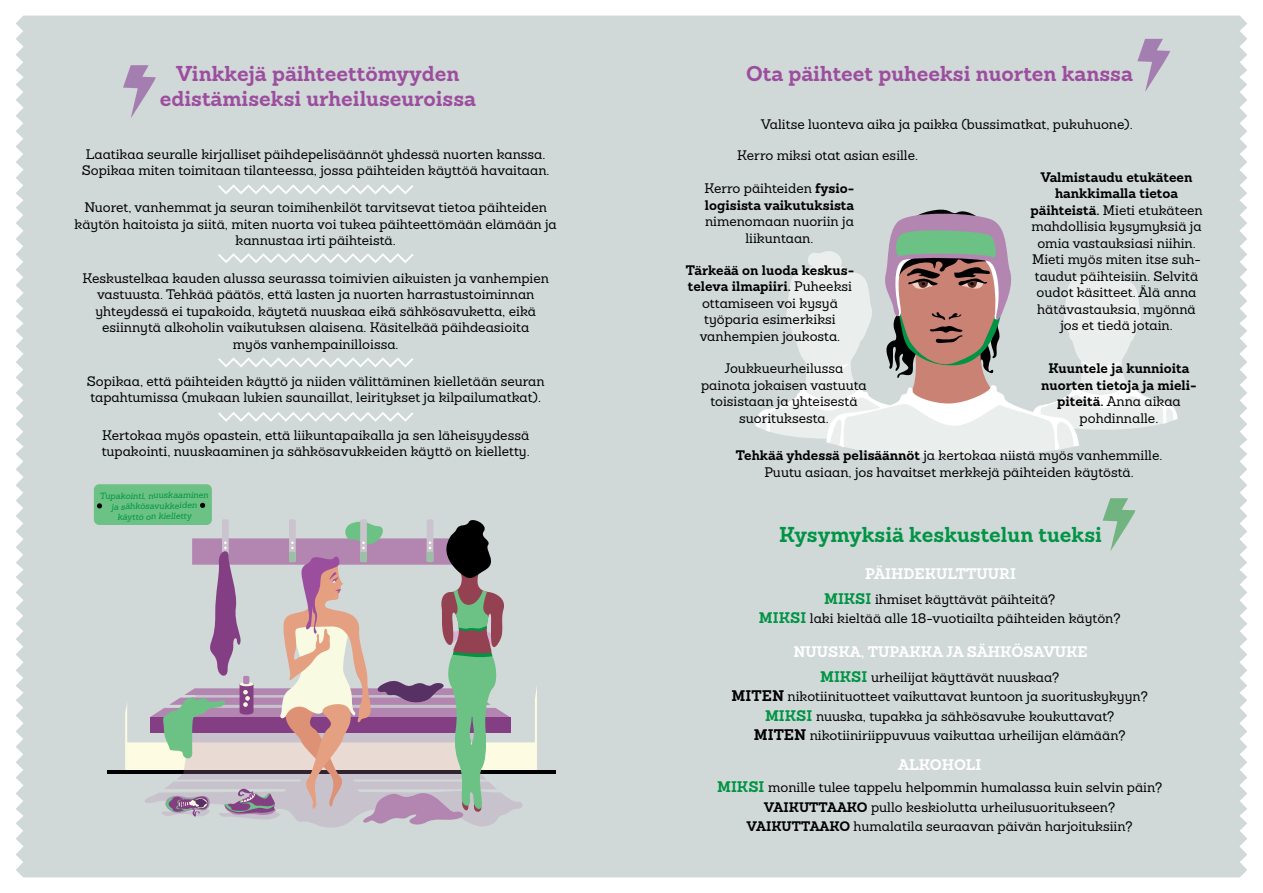
<style>
.page{position:relative;width:1263px;height:893px;background:#fff}
.page>*{position:absolute;margin:0;border:0;box-sizing:border-box;transform-origin:0 0}
.t1{font:700 21px/25.2px "Sanchez";color:#9c4e9e;text-align:center}
.t2{font:700 21px "Sanchez";color:#009444}
.t3{font:700 15px "Sanchez";color:#fff}
.t4{font:13.5px/16.5px "Sanchez";color:#000;text-align:center}
.t5{font:700 13.5px/16.5px "Sanchez";color:#000;text-align:center}
.t6{font:italic 8.7px/10.5px "Sanchez";color:#009444;text-align:center}
.s1{font-weight:700}
.s2{font-weight:400}
.s3{font-weight:700;font-size:15px;color:#009444}
.s4{font-weight:700;font-size:15px}
</style>
<div class="page">
<div style="left:16px;top:16px;width:1231px;height:861px;background:#d1d8d8"></div>
<hr style="left:108px;top:771px;width:448px;height:3px;background:#010101">
<div style="left:94px;top:484px;width:118px;height:41px;background:#6bc284;border-radius:5px"></div>
<svg style="left:97px;top:503px;width:108px;height:5px"></svg>
<svg style="left:125px;top:516px;width:412px;height:312px;background:#beb8bb"></svg>
<svg style="left:755px;top:208px;width:422px;height:251px;background:#d0cfcd"></svg>
<svg style="left:216px;top:183px;width:199px;height:13px"></svg>
<svg style="left:216px;top:252px;width:199px;height:13px"></svg>
<svg style="left:216px;top:356px;width:199px;height:13px"></svg>
<svg style="left:216px;top:410px;width:199px;height:13px"></svg>
<svg style="left:123px;top:65px;width:35px;height:53px;background:#c0b6c9"></svg>
<svg style="left:1103px;top:498px;width:34px;height:53px;background:#abcab5"></svg>
<svg style="left:1137px;top:39px;width:35px;height:53px;background:#c0b6c9"></svg>
<h1 class="t1" style="left:160px;top:61px;width:318px">Vinkkejä päihteettömyyden edistämiseksi urheiluseuroissa</h1>
<h1 class="t1" style="left:746px;top:61px;width:388px">Ota päihteet puheeksi nuorten kanssa</h1>
<p class="t4" style="left:82px;top:145px;width:469px;text-align:left">Laatikaa seuralle kirjalliset päihdepelisäännöt yhdessä nuorten kanssa.<br>Sopikaa miten toimitaan tilanteessa, jossa päihteiden käyttöä havaitaan.</p>
<p class="t4" style="left:75px;top:199px;width:484px">Nuoret, vanhemmat ja seuran toimihenkilöt tarvitsevat tietoa päihteiden käytön haitoista ja siitä, miten nuorta voi tukea päihteettömään elämään ja kannustaa irti päihteistä.</p>
<p class="t4" style="left:82px;top:269px;width:468px">Keskustelkaa kauden alussa seurassa toimivien aikuisten ja vanhempien vastuusta. Tehkää päätös, että lasten ja nuorten harrastustoiminnan yhteydessä ei tupakoida, käytetä nuuskaa eikä sähkösavuketta, eikä esiinnytä alkoholin vaikutuksen alaisena. Käsitelkää päihdeasioita<br>myös vanhempainilloissa.</p>
<p class="t4" style="left:87px;top:373px;width:459px;text-align:left">Sopikaa, että päihteiden käyttö ja niiden välittäminen kielletään seuran tapahtumissa (mukaan lukien saunaillat, leiritykset ja kilpailumatkat).</p>
<p class="t4" style="left:102px;top:426px;width:430px;text-align:left">Kertokaa myös opastein, että liikuntapaikalla ja sen läheisyydessä tupakointi, nuuskaaminen ja sähkösavukkeiden käyttö on kielletty.</p>
<p class="t6" style="left:100px;top:491px;width:110px;rotate:-1deg">Tupakointi, nuuskaaminen ja sähkösavukkeiden käyttö on kielletty</p>
<p class="t4" style="left:761px;top:116px;width:373px">Valitse luonteva aika ja paikka (bussimatkat, pukuhuone).</p>
<p class="t4" style="left:737px;top:147px;width:182px">Kerro miksi otat asian esille.</p>
<p class="t4" style="left:1030px;top:168px;width:174px"><span class="s1">Valmistaudu etukäteen hankkimalla tietoa päihteistä.</span> Mieti etukäteen mahdollisia kysymyksiä ja omia vastauksiasi niihin.<br>Mieti myös miten itse suh&shy;taudut päihteisiin. Selvitä oudot käsitteet. Älä anna hätävastauksia, myönnä jos et tiedä jotain.</p>
<p class="t5" style="left:1041px;top:360px;width:157px">Kuuntele ja kunnioita nuorten tietoja ja mieli&shy;piteitä. <span class="s2">Anna aikaa pohdinnalle.</span></p>
<p class="t5" style="left:704px;top:180px;width:151px;text-align:left"><span class="s2">Kerro päihteiden</span> fysio&shy;logisista vaikutuksista</p>
<p class="t4" style="left:705px;top:213px;width:150px">nimenomaan nuoriin ja liikuntaan.</p>
<p class="t4" style="left:686px;top:262px;width:170px"><span class="s1">Tärkeää on luoda keskus&shy;televa ilmapiiri.</span> Puheeksi ottamiseen voi kysyä työparia esimerkiksi vanhempien joukosta.</p>
<p class="t4" style="left:701px;top:360px;width:167px">Joukkueurheilussa painota jokaisen vastuuta toisistaan ja yhteisestä suorituksesta.</p>
<p class="t4" style="left:736px;top:447px;width:428px"><span class="s1">Tehkää yhdessä pelisäännöt</span> ja kertokaa niistä myös vanhemmille.<br>Puutu asiaan, jos havaitset merkkejä päihteiden käytöstä.</p>
<h1 class="t2" style="left:779px;top:520px;width:324px">Kysymyksiä keskustelun tueksi</h1>
<p class="t3" style="left:865px;top:564px;width:152px">PÄIHDEKULTTUURI</p>
<p class="t4" style="left:759px;top:589px;width:363px;line-height:19.5px"><span class="s3">MIKSI</span> ihmiset käyttävät päihteitä?<br><span class="s3">MIKSI</span> laki kieltää alle 18-vuotiailta päihteiden käytön?</p>
<p class="t3" style="left:793px;top:642px;width:296px">NUUSKA, TUPAKKA JA SÄHKÖSAVUKE</p>
<p class="t4" style="left:732px;top:667px;width:418px;line-height:19.5px"><span class="s3">MIKSI</span> urheilijat käyttävät nuuskaa?<br><span class="s4">MITEN</span> nikotiinituotteet vaikuttavat kuntoon ja suorituskykyyn?<br><span class="s3">MIKSI</span> nuuska, tupakka ja sähkösavuke koukuttavat?<br><span class="s4">MITEN</span> nikotiiniriippuvuus vaikuttaa urheilijan elämään?</p>
<p class="t4" style="left:717px;top:777px;width:447px;line-height:19.5px"><span class="s3">MIKSI</span> monille tulee tappelu helpommin humalassa kuin selvin päin?<br><span class="s1">VAIKUTTAAKO</span> pullo keskiolutta urheilusuoritukseen?<br><span class="s1">VAIKUTTAAKO</span> humalatila seuraavan päivän harjoituksiin?</p>
<p class="t3" style="left:898px;top:754px;width:85px">ALKOHOLI</p>
</div>
